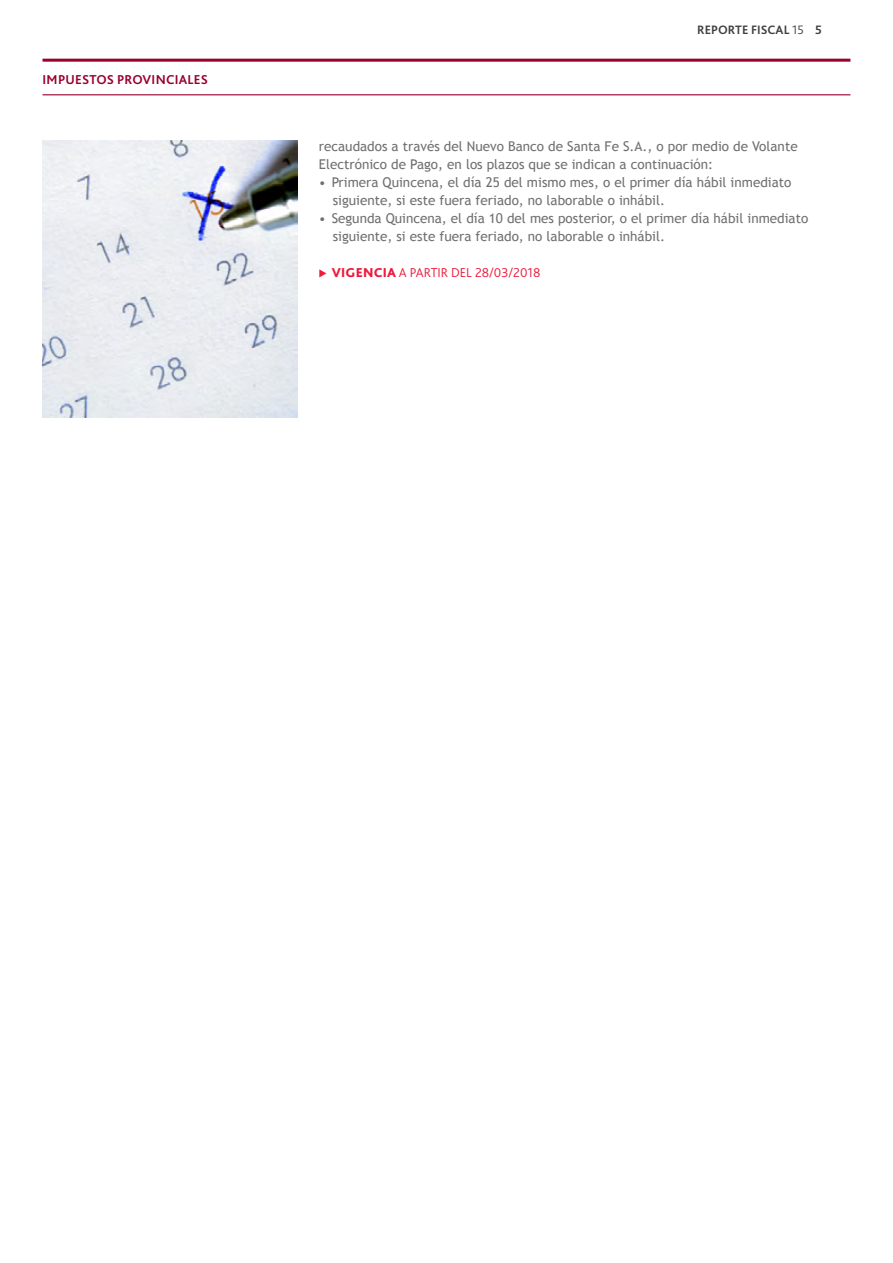
<style>
.page{position:relative;width:893px;height:1263px;background:#fff}
.page>*{position:absolute;margin:0;border:0;box-sizing:border-box;transform-origin:0 0}
.Texto_Comun{font:13.5px/18px "Trebuchet MS";color:#707070}
.t1{font:300 13.5px "Bliss Pro";color:#ed1a3b}
.Bajada_Subtitulo{font:700 13.5px "Bliss Pro";letter-spacing:.015em;color:#98002e}
.t2{font:700 12.75px "Bliss Pro";color:#404040}
.s1{font-weight:300}
.s2{font-weight:800}
</style>
<div class="page">
<img style="left:43px;top:141px;width:254px;height:276px">
<hr style="left:43px;top:59px;width:807px;height:3px;background:#98002e">
<hr style="left:43px;top:94px;width:807px;height:1px;background:#98002e">
<p class="Bajada_Subtitulo" style="left:43px;top:71px;width:167px">IMPUESTOS PROVINCIALES</p>
<p class="t2" style="left:697px;top:22px;width:126px">REPORTE FISCAL <span class="s1">15</span> 5</p>
<p class="Texto_Comun" style="left:319px;top:137px;width:480px">recaudados a través del Nuevo Banco de Santa Fe S.A., o por medio de Volante<br>Electrónico de Pago, en los plazos que se indican a continuación:</p>
<p class="Texto_Comun" style="left:333px;top:173px;width:460px;text-indent:-14px">• Primera Quincena, el día 25 del mismo mes, o el primer día hábil inmediato siguiente, si este fuera feriado, no laborable o inhábil.</p>
<p class="Texto_Comun" style="left:333px;top:209px;width:477px;text-indent:-14px">• Segunda Quincena, el día 10 del mes posterior, o el primer día hábil inmediato siguiente, si este fuera feriado, no laborable o inhábil.</p>
<p class="t1" style="left:332px;top:264px;width:210px"><span class="s2">VIGENCIA</span> A PARTIR DEL 28/03/2018</p>
</div>
